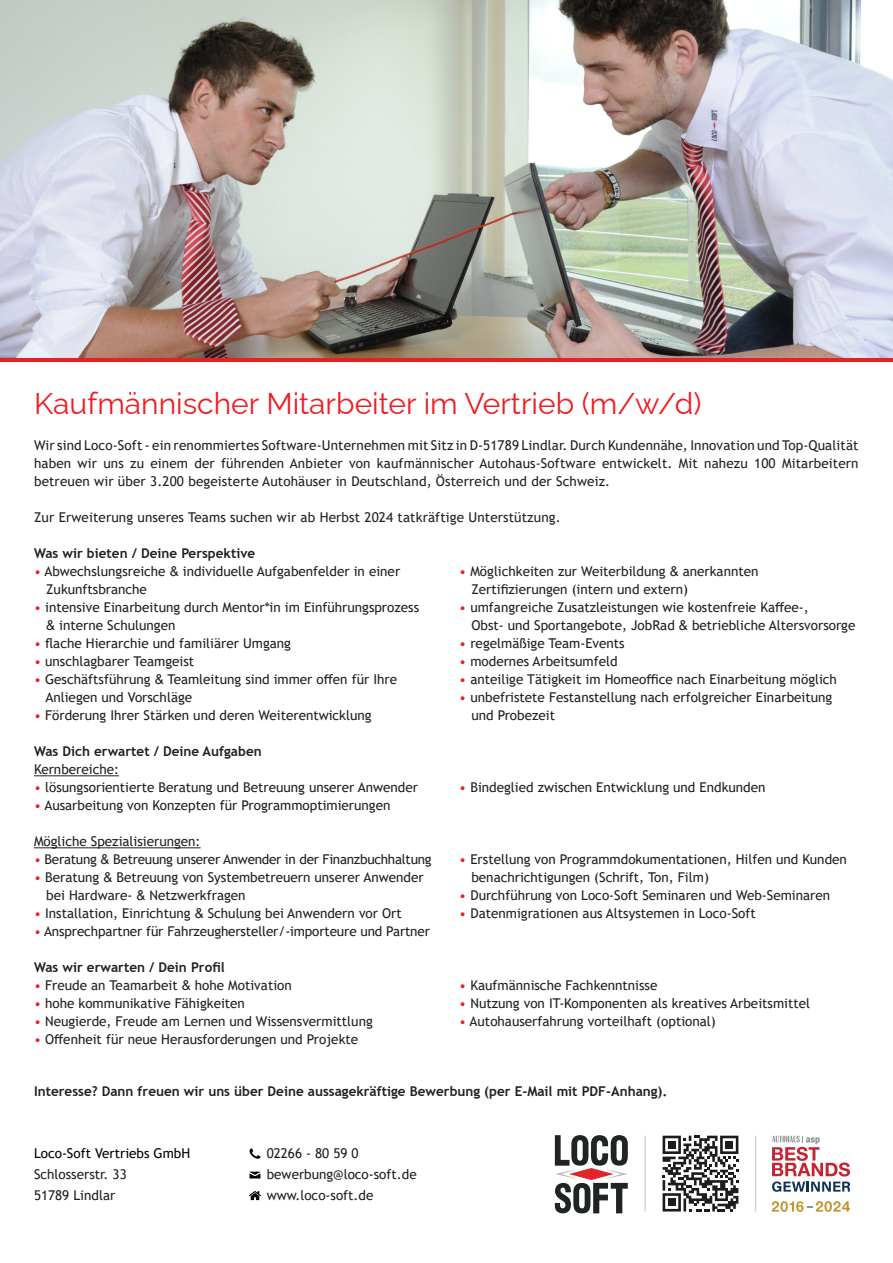
<style>
.page{position:relative;width:893px;height:1263px;background:#fff}
.page>*{position:absolute;margin:0;border:0;box-sizing:border-box;transform-origin:0 0}
.t1{font:30px "Raleway";color:#ee1d23}
.t2{font:13.5px/18px "Trebuchet MS";color:#231f20}
.t3{font:700 13.5px "Trebuchet MS";color:#231f20}
.t4{font:13.5px "Trebuchet MS";letter-spacing:-.02em;color:#231f20}
.t5{font:13.5px "Trebuchet MS";color:#000001}
.s1{color:#ee1d23}
.s2{font-family:"Arial"}
</style>
<div class="page">
<img style="left:0;top:0;width:893px;height:358px">
<hr style="left:34px;top:775px;width:85px;height:1px;background:#231f20">
<hr style="left:34px;top:847px;width:167px;height:1px;background:#231f20">
<hr style="left:0;top:358px;width:893px;height:4px;background:#ee1d23">
<svg style="left:249px;top:1171px;width:12px;height:8px"></svg>
<svg style="left:249px;top:1191px;width:12px;height:10px"></svg>
<svg style="left:249px;top:1148px;width:12px;height:11px"></svg>
<svg style="left:663px;top:1136px;width:75px;height:75px"></svg>
<hr style="left:644px;top:1136px;width:2px;height:75px;background:#d1d2d4">
<hr style="left:755px;top:1136px;width:1px;height:75px;background:#d1d2d4">
<svg style="left:772px;top:1136px;width:78px;height:56px"></svg>
<svg style="left:772px;top:1201px;width:78px;height:11px"></svg>
<svg style="left:555px;top:1135px;width:73px;height:78px"></svg>
<p class="t1" style="left:34px;top:380px;width:669px">Kaufmännischer Mitarbeiter im Vertrieb (m/w/d)</p>
<p class="t2" style="left:34px;top:436px;width:826px;text-align:justify">Wir sind Loco-Soft - ein renommiertes Software-Unternehmen mit Sitz in D-51789 Lindlar. Durch Kundennähe, Innovation und Top-Qualität haben wir uns zu einem der führenden Anbieter von kaufmännischer Autohaus-Software entwickelt. Mit nahezu 100 Mitarbeitern betreuen wir über 3.200 begeisterte Autohäuser in Deutschland, Österreich und der Schweiz.</p>
<p class="t2" style="left:34px;top:508px;width:528px">Zur Erweiterung unseres Teams suchen wir ab Herbst 2024 tatkräftige Unterstützung.</p>
<p class="t3" style="left:34px;top:545px;width:223px">Was wir bieten / Deine Perspektive</p>
<p class="t2" style="left:46px;top:562px;width:356px;text-indent:-12px"><span class="s1">•</span> Abwechslungsreiche <span class="s2">&amp;</span> individuelle Aufgabenfelder in einer<br>Zukunftsbranche</p>
<p class="t2" style="left:46px;top:598px;width:374px;text-indent:-12px"><span class="s1">•</span> intensive Einarbeitung durch Mentor*in im Einführungsprozess <span class="s2">&amp;</span> interne Schulungen</p>
<p class="t2" style="left:34px;top:634px;width:259px"><span class="s1">•</span> flache Hierarchie und familiärer Umgang</p>
<p class="t2" style="left:34px;top:652px;width:162px"><span class="s1">•</span> unschlagbarer Teamgeist</p>
<p class="t2" style="left:45px;top:670px;width:353px;text-indent:-11px"><span class="s1">•</span> Geschäftsführung <span class="s2">&amp;</span> Teamleitung sind immer offen für Ihre<br>Anliegen und Vorschläge</p>
<p class="t2" style="left:34px;top:706px;width:339px"><span class="s1">•</span> Förderung Ihrer Stärken und deren Weiterentwicklung</p>
<p class="t3" style="left:34px;top:743px;width:229px">Was Dich erwartet / Deine Aufgaben</p>
<p class="t2" style="left:34px;top:760px;width:87px">Kernbereiche:</p>
<p class="t2" style="left:34px;top:778px;width:386px"><span class="s1">•</span> lösungsorientierte Beratung und Betreuung unserer Anwender</p>
<p class="t2" style="left:34px;top:796px;width:358px"><span class="s1">•</span> Ausarbeitung von Konzepten für Programmoptimierungen</p>
<p class="t2" style="left:34px;top:832px;width:168px">Mögliche Spezialisierungen:</p>
<p class="t4" style="left:34px;top:851px;width:399px"><span class="s1">•</span> Beratung <span class="s2">&amp;</span> Betreuung unserer Anwender in der Finanzbuchhaltung</p>
<p class="t2" style="left:46px;top:868px;width:379px;text-indent:-12px"><span class="s1">•</span> Beratung <span class="s2">&amp;</span> Betreuung von Systembetreuern unserer Anwender bei Hardware- <span class="s2">&amp;</span> Netzwerkfragen</p>
<p class="t2" style="left:34px;top:904px;width:369px"><span class="s1">•</span> Installation, Einrichtung <span class="s2">&amp;</span> Schulung bei Anwendern vor Ort</p>
<p class="t2" style="left:34px;top:922px;width:397px"><span class="s1">•</span> Ansprechpartner für Fahrzeughersteller/-importeure und Partner</p>
<p class="t3" style="left:34px;top:959px;width:192px">Was wir erwarten / Dein Profil</p>
<p class="t2" style="left:34px;top:976px;width:259px"><span class="s1">•</span> Freude an Teamarbeit <span class="s2">&amp;</span> hohe Motivation</p>
<p class="t2" style="left:34px;top:994px;width:212px"><span class="s1">•</span> hohe kommunikative Fähigkeiten</p>
<p class="t2" style="left:34px;top:1012px;width:340px"><span class="s1">•</span> Neugierde, Freude am Lernen und Wissensvermittlung</p>
<p class="t2" style="left:34px;top:1030px;width:326px"><span class="s1">•</span> Offenheit für neue Herausforderungen und Projekte</p>
<p class="t2" style="left:471px;top:562px;width:289px;text-indent:-12px"><span class="s1">•</span> Möglichkeiten zur Weiterbildung <span class="s2">&amp;</span> anerkannten<br>Zertifizierungen (intern und extern)</p>
<p class="t2" style="left:471px;top:598px;width:385px;text-indent:-12px"><span class="s1">•</span> umfangreiche Zusatzleistungen wie kostenfreie Kaffee-,<br>Obst- und Sportangebote, JobRad <span class="s2">&amp;</span> betriebliche Altersvorsorge</p>
<p class="t2" style="left:459px;top:634px;width:167px"><span class="s1">•</span> regelmäßige Team-Events</p>
<p class="t2" style="left:459px;top:652px;width:160px"><span class="s1">•</span> modernes Arbeitsumfeld</p>
<p class="t2" style="left:459px;top:670px;width:379px"><span class="s1">•</span> anteilige Tätigkeit im Homeoffice nach Einarbeitung möglich</p>
<p class="t2" style="left:471px;top:688px;width:362px;text-indent:-12px"><span class="s1">•</span> unbefristete Festanstellung nach erfolgreicher Einarbeitung und Probezeit</p>
<p class="t2" style="left:459px;top:778px;width:308px"><span class="s1">•</span> Bindeglied zwischen Entwicklung und Endkunden</p>
<p class="t2" style="left:471px;top:850px;width:377px;text-indent:-12px"><span class="s1">•</span> Erstellung von Programmdokumentationen, Hilfen und Kunden benachrichtigungen (Schrift, Ton, Film)</p>
<p class="t2" style="left:459px;top:886px;width:372px"><span class="s1">•</span> Durchführung von Loco-Soft Seminaren und Web-Seminaren</p>
<p class="t2" style="left:459px;top:904px;width:298px"><span class="s1">•</span> Datenmigrationen aus Altsystemen in Loco-Soft</p>
<p class="t2" style="left:459px;top:976px;width:200px"><span class="s1">•</span> Kaufmännische Fachkenntnisse</p>
<p class="t2" style="left:459px;top:994px;width:352px"><span class="s1">•</span> Nutzung von IT-Komponenten als kreatives Arbeitsmittel</p>
<p class="t2" style="left:459px;top:1012px;width:258px"><span class="s1">•</span> Autohauserfahrung vorteilhaft (optional)</p>
<p class="t3" style="left:34px;top:1083px;width:635px">Interesse? Dann freuen wir uns über Deine aussagekräftige Bewerbung (per E-Mail mit PDF-Anhang).</p>
<p class="t5" style="left:34px;top:1145px;width:158px">Loco-Soft Vertriebs GmbH</p>
<p class="t2" style="left:34px;top:1165px;width:94px">Schlosserstr. 33</p>
<p class="t2" style="left:34px;top:1186px;width:83px">51789 Lindlar</p>
<p class="t2" style="left:267px;top:1144px;width:93px">02266 - 80 59 0</p>
<p class="t2" style="left:267px;top:1164px;width:151px;line-height:21px">bewerbung@loco-soft.de www.loco-soft.de</p>
</div>
